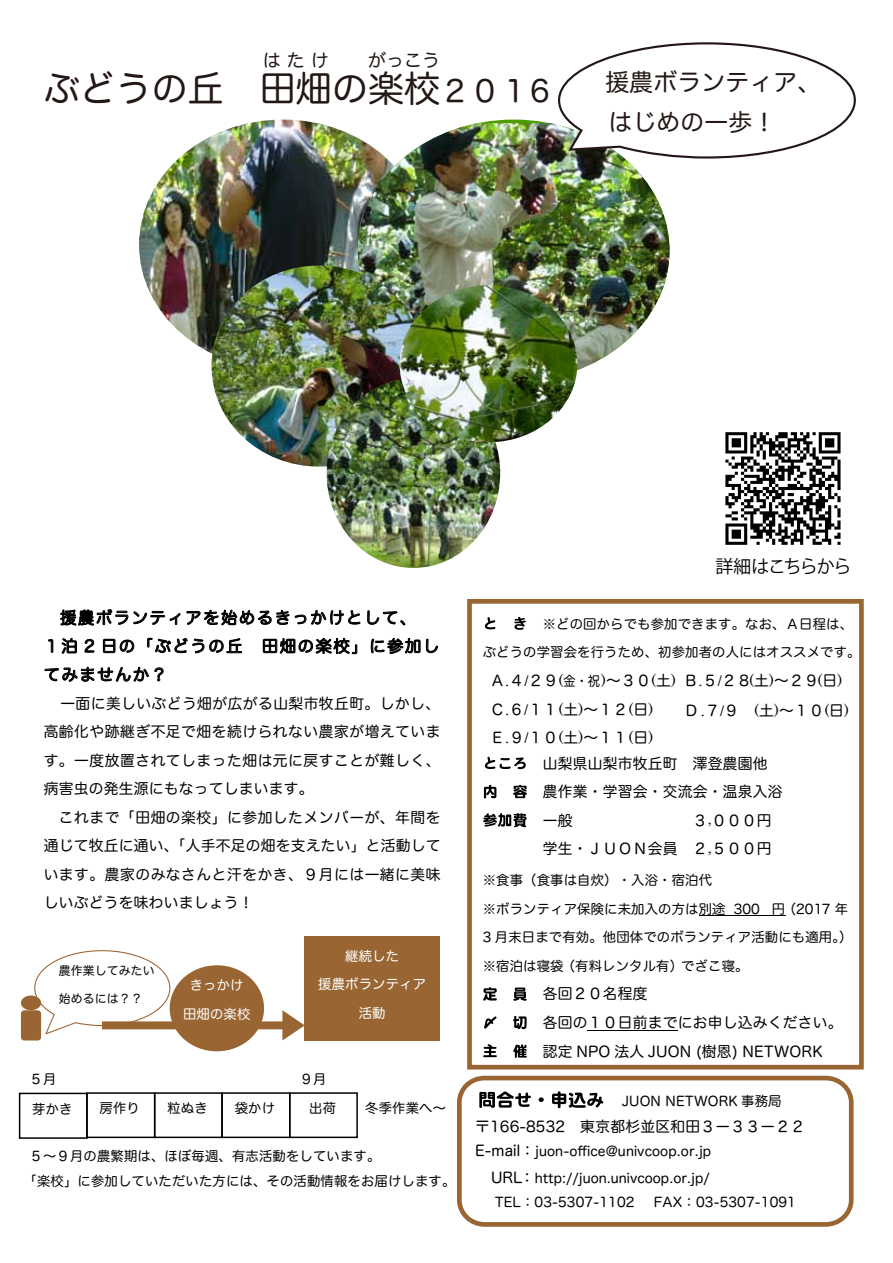
<style>
.page{position:relative;width:893px;height:1263px;background:#fff}
.page>*{position:absolute;margin:0;border:0;box-sizing:border-box;transform-origin:0 0}
.t1{font:36px "Hira Maru Pro W4";color:#231815}
.t2{font:29.85px "Hira Maru Pro W4";color:#231815}
.t3{font:23.7px/40.2px "Hira Maru Pro W4";letter-spacing:.01em;color:#231815}
.t4{font:18px "Koz Go Pro";letter-spacing:-.07em;color:#000}
.t5{font:18px "Hira Maru Pro W4";color:#231815}
.t6{font:16.2px/28.5px "Hira Maru Pro W4";letter-spacing:.105em;color:#000}
.t7{font:14.7px/28.5px "Hira Maru Pro W4";letter-spacing:.015em;color:#000}
.t8{font:13.35px/28.5px "Hira Maru Pro W4";letter-spacing:.015em;color:#000}
.t9{font:13.35px/28.7px "Hira Maru Pro W4";letter-spacing:.015em;color:#fff;text-align:center}
.t10{font:11.85px "Hira Maru Pro W4";letter-spacing:.01em;color:#000}
.s1{font-family:"Century"}
.s2{font-size:13.5px}
.s3{font-size:14.7px}
</style>
<div class="page">
<img style="left:139px;top:120px;width:219px;height:233px">
<img style="left:358px;top:123px;width:311px;height:247px">
<svg style="left:485px;top:617px;width:10px;height:12px"></svg>
<svg style="left:514px;top:617px;width:12px;height:13px"></svg>
<svg style="left:485px;top:757px;width:40px;height:12px"></svg>
<svg style="left:484px;top:785px;width:12px;height:13px"></svg>
<svg style="left:513px;top:785px;width:14px;height:13px"></svg>
<svg style="left:483px;top:813px;width:43px;height:14px"></svg>
<hr style="left:698px;top:915px;width:87px;height:1px;background:#000">
<svg style="left:483px;top:987px;width:14px;height:14px"></svg>
<svg style="left:513px;top:988px;width:13px;height:13px"></svg>
<svg style="left:484px;top:1016px;width:12px;height:13px"></svg>
<svg style="left:513px;top:1016px;width:13px;height:13px"></svg>
<hr style="left:588px;top:1030px;width:90px;height:1px;background:#000">
<svg style="left:483px;top:1044px;width:14px;height:13px"></svg>
<svg style="left:513px;top:1044px;width:13px;height:14px"></svg>
<svg style="left:479px;top:1091px;width:124px;height:17px"></svg>
<svg style="left:60px;top:609px;width:120px;height:16px"></svg>
<svg style="left:186px;top:609px;width:103px;height:16px"></svg>
<svg style="left:295px;top:610px;width:65px;height:16px"></svg>
<svg style="left:367px;top:610px;width:38px;height:15px"></svg>
<svg style="left:48px;top:639px;width:5px;height:14px"></svg>
<svg style="left:62px;top:638px;width:15px;height:16px"></svg>
<svg style="left:85px;top:639px;width:9px;height:14px"></svg>
<svg style="left:103px;top:639px;width:31px;height:14px"></svg>
<svg style="left:147px;top:637px;width:95px;height:16px"></svg>
<svg style="left:263px;top:638px;width:94px;height:16px"></svg>
<svg style="left:371px;top:638px;width:49px;height:16px"></svg>
<svg style="left:426px;top:639px;width:12px;height:14px"></svg>
<svg style="left:45px;top:666px;width:118px;height:16px"></svg>
<div style="left:467px;top:599px;width:396px;height:471px;border:5px solid #963"></div>
<img style="left:211px;top:266px;width:215px;height:201px">
<img style="left:326px;top:379px;width:174px;height:189px">
<img style="left:399px;top:285px;width:178px;height:157px">
<div style="left:457px;top:1076px;width:396px;height:151px;border:5px solid #963;border-radius:25px"></div>
<div style="left:305px;top:936px;width:135px;height:105px;background:#963"></div>
<div style="left:170px;top:965px;width:94px;height:86px;background:#963;border-radius:50%"></div>
<div style="left:21px;top:996px;width:20px;height:14px;background:#963;border-radius:50%"></div>
<div style="left:21px;top:1010px;width:20px;height:31px;background:#963;border-radius:3px"></div>
<svg style="left:34px;top:950px;width:271px;height:91px"></svg>
<div style="left:19px;top:1093px;width:69px;height:46px;border:2px solid #000"></div>
<div style="left:86px;top:1092px;width:69px;height:46px;border:2px solid #000"></div>
<div style="left:154px;top:1092px;width:69px;height:46px;border:2px solid #000"></div>
<div style="left:221px;top:1092px;width:69px;height:46px;border:2px solid #000"></div>
<div style="left:289px;top:1092px;width:69px;height:46px;border:2px solid #000"></div>
<svg style="left:557px;top:42px;width:299px;height:118px"></svg>
<img style="left:725px;top:432px;width:116px;height:113px">
<p class="t5" style="left:263px;top:45px;width:67px">はたけ</p>
<p class="t5" style="left:368px;top:45px;width:73px">がっこう</p>
<h1 class="t1" style="left:44px;top:57px;width:397px">ぶどうの丘 田畑の楽校</h1>
<h2 class="t2" style="left:440px;top:65px;width:111px">２０１6</h2>
<h3 class="t3" style="left:605px;top:60px;width:217px">援農ボランティア、はじめの一歩！</h3>
<p class="t4" style="left:715px;top:555px;width:138px">詳細はこちらから</p>
<p class="t6" style="left:44px;top:602px;width:397px;text-indent:17px">援農ボランティアを始めるきっかけとして、<br>１泊 2 日の「ぶどうの丘 田畑の楽校」に参加してみませんか？</p>
<p class="t7" style="left:44px;top:688px;width:398px;text-align:justify;text-indent:17px">一面に美しいぶどう畑が広がる山梨市牧丘町。しかし、高齢化や跡継ぎ不足で畑を続けられない農家が増えています。一度放置されてしまった畑は元に戻すことが難しく、病害虫の発生源にもなってしまいます。</p>
<p class="t7" style="left:44px;top:802px;width:398px;text-align:justify;text-indent:15px">これまで「田畑の楽校」に参加したメンバーが、年間を通じて牧丘に通い、「人手不足の畑を支えたい」と活動しています。農家のみなさんと汗をかき、９月には一緒に美味しいぶどうを味わいましょう！</p>
<p class="t9" style="left:329px;top:936px;width:109px">継続した<br>援農ボランティア活動</p>
<p class="t9" style="left:318px;top:941px;width:109px">継続した<br>援農ボランティア活動</p>
<p class="t10" style="left:59px;top:960px;width:97px">農作業してみたい</p>
<p class="t10" style="left:59px;top:988px;width:85px">始めるには？？</p>
<p class="t9" style="left:194px;top:965px;width:69px">きっかけ田畑の楽校</p>
<p class="t9" style="left:183px;top:970px;width:69px">きっかけ田畑の楽校</p>
<p class="t8" style="left:30px;top:1064px;width:28px">５月</p>
<p class="t8" style="left:300px;top:1064px;width:28px">９月</p>
<p class="t8" style="left:32px;top:1093px;width:42px">芽かき</p>
<p class="t8" style="left:100px;top:1093px;width:42px">房作り</p>
<p class="t8" style="left:167px;top:1093px;width:42px">粒ぬき</p>
<p class="t8" style="left:235px;top:1093px;width:42px">袋かけ</p>
<p class="t8" style="left:309px;top:1093px;width:28px">出荷</p>
<p class="t8" style="left:365px;top:1093px;width:82px">冬季作業へ～</p>
<p class="t8" style="left:24px;top:1142px;width:433px;line-height:25.5px;text-indent:6px">５～９月の農繁期は、ほぼ毎週、有志活動をしています。<br>「楽校」に参加していただいた方には、その活動情報をお届けします。</p>
<p class="t8" style="left:482px;top:609px;width:379px;line-height:28px;text-indent:60px">※どの回からでも参加できます。なお、Ａ日程は、ぶどうの学習会を行うため、初参加者の人にはオススメです。</p>
<p class="t7" style="left:490px;top:665px;width:354px">Ａ<span class="s1">.</span>４<span class="s1">/</span>２９<span class="s1">(</span><span class="s2">金・祝</span><span class="s1">)</span>～３０<span class="s1">(</span>土<span class="s1">)</span> Ｂ<span class="s1">.</span>５<span class="s1">/</span>２８<span class="s1">(</span>土<span class="s1">)</span>～２９<span class="s1">(</span>日<span class="s1">)<br></span>Ｃ<span class="s1">.</span>６<span class="s1">/</span>１１<span class="s1">(</span>土<span class="s1">)</span>～１２<span class="s1">(</span>日<span class="s1">)</span></p>
<p class="t7" style="left:542px;top:748px;width:241px">山梨県山梨市牧丘町 澤登農園他農作業・学習会・交流会・温泉入浴</p>
<p class="t7" style="left:686px;top:695px;width:165px">D <span class="s1">.</span>７<span class="s1">/</span>９ <span class="s1">(</span>土<span class="s1">)</span>～１０<span class="s1">(</span>日<span class="s1">)</span></p>
<p class="t7" style="left:490px;top:723px;width:165px">Ｅ<span class="s1">.</span>９<span class="s1">/</span>１０<span class="s1">(</span>土<span class="s1">)</span>～１１<span class="s1">(</span>日<span class="s1">)</span></p>
<p class="t7" style="left:542px;top:805px;width:31px">一般</p>
<p class="t7" style="left:692px;top:805px;width:80px">３<span class="s1">,</span>０００円</p>
<p class="t7" style="left:542px;top:834px;width:230px">学生・ＪＵＯＮ会員 ２<span class="s1">,</span>５００円</p>
<p class="t8" style="left:482px;top:865px;width:371px">※食事（食事は自炊）・入浴・宿泊代<br>※ボランティア保険に未加入の方は別途 300 円（201７年<br>3 月末日まで有効。他団体でのボランティア活動にも適用。）※宿泊は寝袋（有料レンタル有）でざこ寝。</p>
<p class="t7" style="left:542px;top:979px;width:301px">各回２０名程度<br>各回の１０日前までにお申し込みください。認定 NPO 法人 JUON (樹恩) NETWORK</p>
<p class="t8" style="left:622px;top:1086px;width:161px">JUON NETWORK 事務局</p>
<p class="t7" style="left:475px;top:1112px;width:331px">〒166-8532 東京都杉並区和田３ー３３ー２２</p>
<p class="t8" style="left:475px;top:1136px;width:237px"><span class="s3">E-mail：</span>juon-office@univcoop.or.jp</p>
<p class="t8" style="left:494px;top:1187px;width:141px">TEL：03-5307-1102</p>
<p class="t8" style="left:653px;top:1187px;width:144px">FAX：03-5307-1091</p>
<p class="t8" style="left:491px;top:1163px;width:220px"><span class="s3">URL：</span>http://juon.univcoop.or.jp/</p>
</div>
